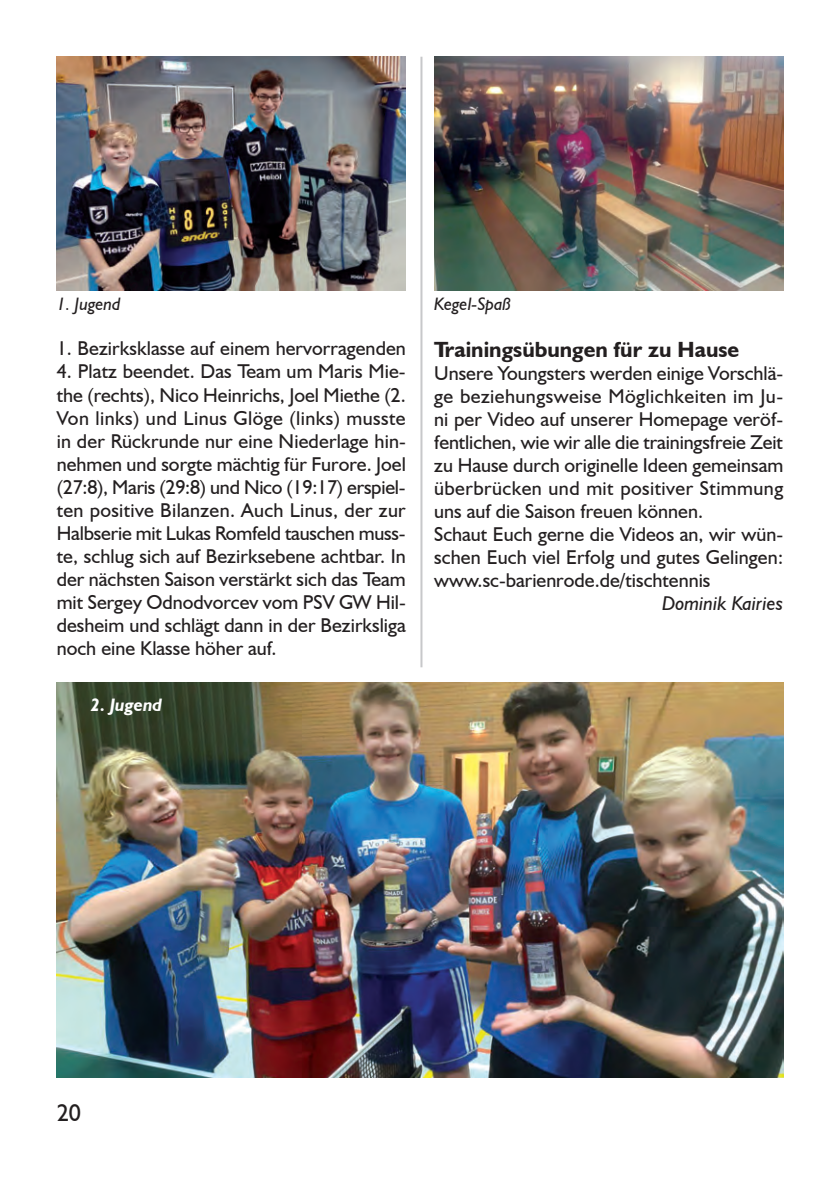
<style>
.page{position:relative;width:840px;height:1191px;background:#fff}
.page>*{position:absolute;margin:0;border:0;box-sizing:border-box;transform-origin:0 0}
.t1{font:24px "Humanist 521 BT";color:#231f20}
.t2{font:700 22px "Humanist 521 BT";color:#231f20}
.t3{font:20px/23px "Humanist 521 BT";color:#231f20;text-align:justify}
.t4{font:italic 20px "Humanist 521 BT";color:#231f20}
.t5{font:italic 18px "Humanist 521 BT";color:#231f20}
.t6{font:italic 700 18px "Humanist 521 BT";color:#fff}
</style>
<div class="page">
<img style="left:57px;top:683px;width:725px;height:394px">
<img style="left:434px;top:57px;width:348px;height:234px">
<img style="left:57px;top:57px;width:348px;height:234px">
<hr style="left:420px;top:57px;width:2px;height:610px;background:#c7c8ca">
<p class="t5" style="left:57px;top:293px;width:65px">1. Jugend</p>
<p class="t3" style="left:57px;top:337px;width:350px">1. Bezirksklasse auf einem hervorragenden</p>
<p class="t3" style="left:57px;top:360px;width:350px">4. Platz beendet. Das Team um Maris Mie&shy;the (rechts), Nico Heinrichs, Joel Miethe (2.<br>Von links) und Linus Glöge (links) musste in der Rückrunde nur eine Niederlage hin&shy;nehmen und sorgte mächtig für Furore. Joel (27:8), Maris (29:8) und Nico (19:17) erspiel&shy;ten positive Bilanzen. Auch Linus, der zur Halbserie mit Lukas Romfeld tauschen muss&shy;te, schlug sich auf Bezirksebene achtbar. In der nächsten Saison verstärkt sich das Team mit Sergey Odnodvorcev vom PSV GW Hil&shy;desheim und schlägt dann in der Bezirksliga noch eine Klasse höher auf.</p>
<p class="t6" style="left:91px;top:694px;width:73px">2. Jugend</p>
<p class="t5" style="left:434px;top:293px;width:78px">Kegel-Spaß</p>
<p class="t2" style="left:434px;top:336px;width:306px">Trainingsübungen für zu Hause</p>
<p class="t3" style="left:434px;top:361px;width:350px;text-align:left">Unsere Youngsters werden einige Vorschlä&shy;ge beziehungsweise Möglichkeiten im Ju&shy;ni per Video auf unserer Homepage veröf&shy;fentlichen, wie wir alle die trainingsfreie Zeit zu Hause durch originelle Ideen gemeinsam überbrücken und mit positiver Stimmung uns auf die Saison freuen können.<br>Schaut Euch gerne die Videos an, wir wün&shy;schen Euch viel Erfolg und gutes Gelingen: www.sc-barienrode.de/tischtennis</p>
<p class="t4" style="left:661px;top:591px;width:122px">Dominik Kairies</p>
<p class="t1" style="left:57px;top:1098px;width:26px">20</p>
</div>
